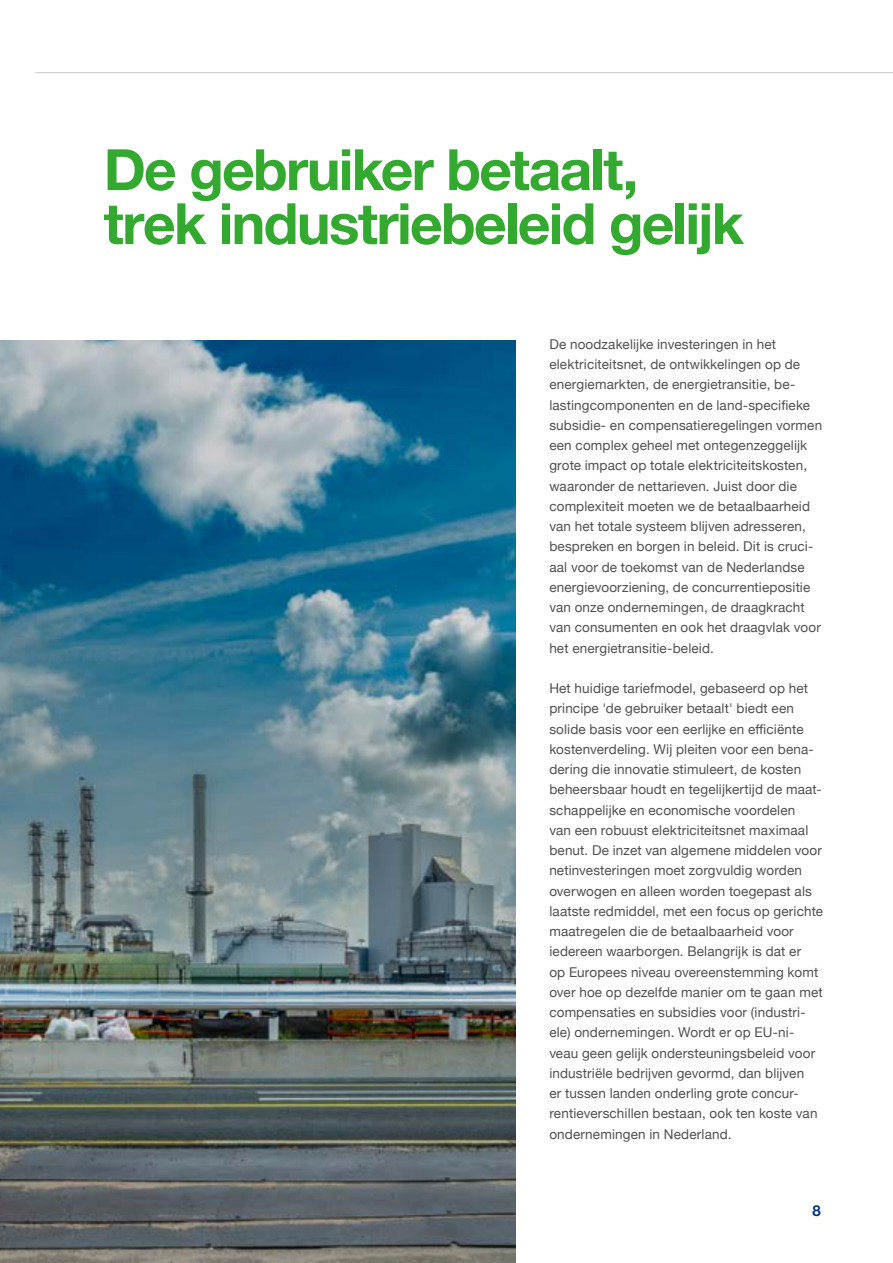
<style>
.page{position:relative;width:893px;height:1263px;background:#fff}
.page>*{position:absolute;margin:0;border:0;box-sizing:border-box;transform-origin:0 0}
.t1{font:700 57px/54px "Helvetica Neue";letter-spacing:-.03em;color:#33a92f}
.t2{font:700 15px "Helvetica Neue";color:#003584}
.t3{font:13.5px/20.2px "Helvetica Neue";letter-spacing:.01em;color:#505050}
</style>
<div class="page">
<img style="left:0;top:340px;width:515px;height:923px">
<hr style="left:35px;top:72px;width:858px;height:1px;background:#cacaca">
<h1 class="t1" style="left:104px;top:144px;width:642px">De gebruiker betaalt, trek industriebeleid gelijk</h1>
<p class="t3" style="left:549px;top:335px;width:274px">De noodzakelijke investeringen in het elektriciteitsnet, de ontwikkelingen op de energiemarkten, de energietransitie, be&shy;lastingcomponenten en de land-specifieke subsidie- en compensatieregelingen vormen een complex geheel met ontegenzeggelijk grote impact op totale elektriciteitskosten, waaronder de nettarieven. Juist door die complexiteit moeten we de betaalbaarheid van het totale systeem blijven adresseren, bespreken en borgen in beleid. Dit is cruci&shy;aal voor de toekomst van de Nederlandse energievoorziening, de concurrentiepositie van onze ondernemingen, de draagkracht van consumenten en ook het draagvlak voor het energietransitie-beleid.</p>
<p class="t3" style="left:549px;top:679px;width:275px">Het huidige tariefmodel, gebaseerd op het principe 'de gebruiker betaalt' biedt een solide basis voor een eerlijke en efficiënte kostenverdeling. Wij pleiten voor een bena&shy;dering die innovatie stimuleert, de kosten beheersbaar houdt en tegelijkertijd de maat&shy;schappelijke en economische voordelen<br>van een robuust elektriciteitsnet maximaal benut. De inzet van algemene middelen voor netinvesteringen moet zorgvuldig worden overwogen en alleen worden toegepast als laatste redmiddel, met een focus op gerichte maatregelen die de betaalbaarheid voor iedereen waarborgen. Belangrijk is dat er<br>op Europees niveau overeenstemming komt over hoe op dezelfde manier om te gaan met compensaties en subsidies voor (industri&shy;ële) ondernemingen. Wordt er op EU-ni&shy;veau geen gelijk ondersteuningsbeleid voor industriële bedrijven gevormd, dan blijven<br>er tussen landen onderling grote concur&shy;rentieverschillen bestaan, ook ten koste van ondernemingen in Nederland.</p>
<p class="t2" style="left:812px;top:1199px;width:10px">8</p>
</div>
